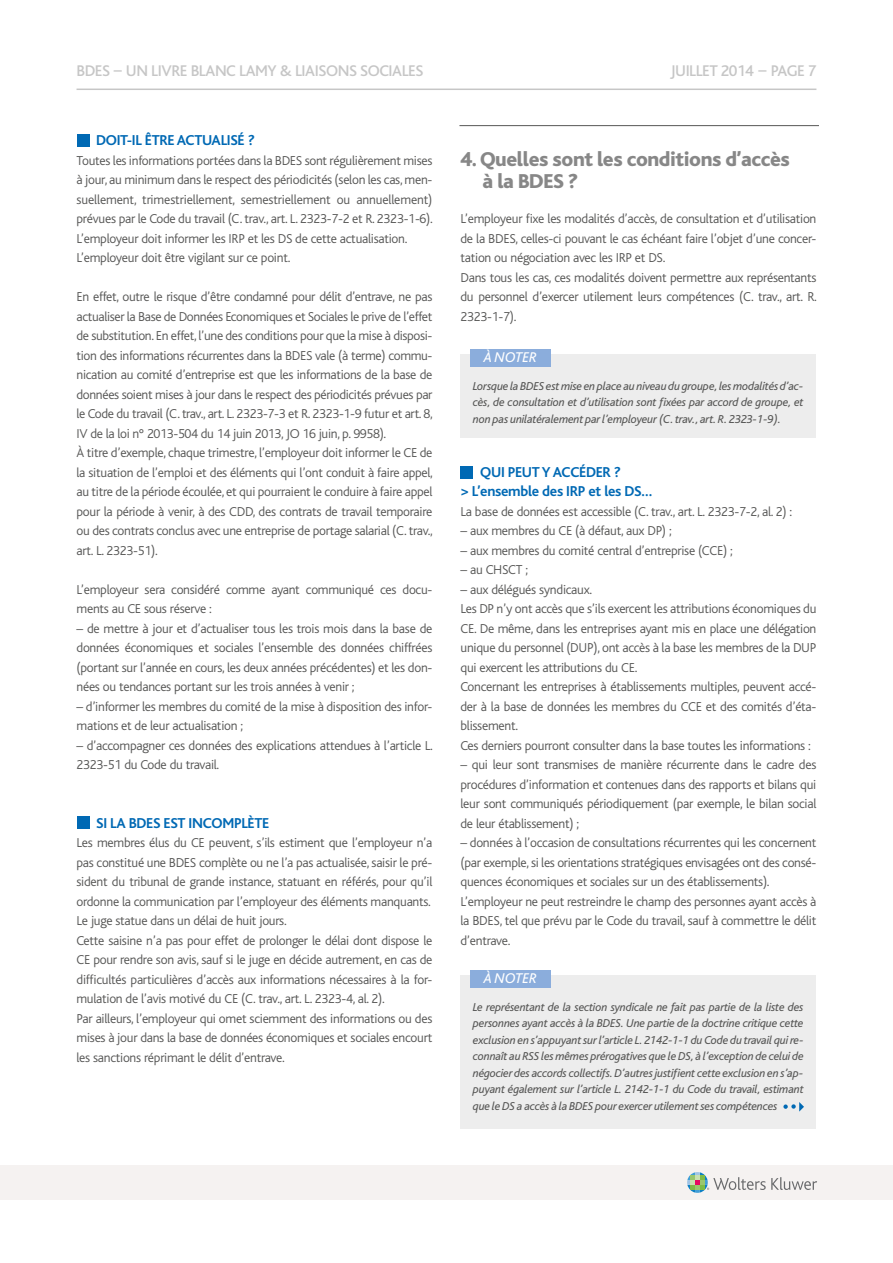
<style>
.page{position:relative;width:893px;height:1263px;background:#fff}
.page>*{position:absolute;margin:0;border:0;box-sizing:border-box;transform-origin:0 0}
.t1{font:800 21px/22.5px "Bliss";letter-spacing:-.02em;color:#878787}
.t2{font:500 16.2px "Bliss";letter-spacing:-.025em;color:#c6c6c6}
.t3{font:700 15px/19.5px "Bliss";letter-spacing:-.02em;color:#0069b4}
.t4{font:italic 14.85px "Bliss";color:#fff}
.t5{font:300 13.5px/19.5px "Bliss";letter-spacing:-.02em;color:#575756}
.t6{font:italic 12px/16.5px "Bliss";letter-spacing:-.02em;color:#575756;text-align:justify}
</style>
<div class="page">
<div style="left:0;top:1165px;width:893px;height:34px;background:#f5f2f1"></div>
<svg style="left:687px;top:1172px;width:130px;height:21px"></svg>
<hr style="left:77px;top:89px;width:739px;height:1px;background:#c6c6c6">
<div style="left:460px;top:354px;width:356px;height:84px;background:#ededed"></div>
<div style="left:460px;top:975px;width:356px;height:154px;background:#ededed"></div>
<div style="left:470px;top:349px;width:81px;height:17px;background:#8baddc"></div>
<div style="left:470px;top:970px;width:81px;height:17px;background:#8baddc"></div>
<hr style="left:459px;top:125px;width:360px;height:1px;background:#575756">
<svg style="left:783px;top:1102px;width:21px;height:9px"></svg>
<div style="left:78px;top:134px;width:12px;height:13px;background:#0069b4"></div>
<div style="left:460px;top:466px;width:13px;height:12px;background:#0069b4"></div>
<div style="left:78px;top:816px;width:12px;height:13px;background:#0069b4"></div>
<p class="t2" style="left:77px;top:63px;width:340px">BDES – UN LIVRE BLANC LAMY &amp; LIAISONS SOCIALES</p>
<p class="t2" style="left:670px;top:63px;width:147px">JUILLET 2014 – PAGE 7</p>
<p class="t3" style="left:96px;top:131px;width:160px">DOIT-IL ÊTRE ACTUALISÉ ?</p>
<p class="t5" style="left:77px;top:151px;width:358px">Toutes les informations portées dans la BDES sont régulièrement mises à jour, au minimum dans le respect des périodicités (selon les cas, men&shy;suellement, trimestriellement, semestriellement ou annuellement) prévues par le Code du travail (C. trav., art. L. 2323-7-2 et R. 2323-1-6).<br>L’employeur doit informer les IRP et les DS de cette actualisation.<br>L’employeur doit être vigilant sur ce point.</p>
<p class="t5" style="left:77px;top:287px;width:358px">En effet, outre le risque d’être condamné pour délit d’entrave, ne pas actualiser la Base de Données Economiques et Sociales le prive de l’effet de substitution. En effet, l’une des conditions pour que la mise à disposi&shy;tion des informations récurrentes dans la BDES vale (à terme) commu&shy;nication au comité d’entreprise est que les informations de la base de données soient mises à jour dans le respect des périodicités prévues par le Code du travail (C. trav., art. L. 2323-7-3 et R. 2323-1-9 futur et art. 8, IV de la loi n° 2013-504 du 14 juin 2013, JO 16 juin, p. 9958).<br>À titre d’exemple, chaque trimestre, l’employeur doit informer le CE de la situation de l’emploi et des éléments qui l’ont conduit à faire appel, au titre de la période écoulée, et qui pourraient le conduire à faire appel pour la période à venir, à des CDD, des contrats de travail temporaire ou des contrats conclus avec une entreprise de portage salarial (C. trav., art. L. 2323-51).</p>
<p class="t5" style="left:77px;top:580px;width:357px">L’employeur sera considéré comme ayant communiqué ces docu&shy;ments au CE sous réserve :</p>
<p class="t5" style="left:77px;top:619px;width:357px;text-align:justify">– de mettre à jour et d’actualiser tous les trois mois dans la base de données économiques et sociales l’ensemble des données chiffrées (portant sur l’année en cours, les deux années précédentes) et les don&shy;nées ou tendances portant sur les trois années à venir ;</p>
<p class="t5" style="left:77px;top:697px;width:357px">– d’informer les membres du comité de la mise à disposition des infor&shy;mations et de leur actualisation ;</p>
<p class="t5" style="left:77px;top:736px;width:358px">– d’accompagner ces données des explications attendues à l’article L.<br>2323-51 du Code du travail.</p>
<p class="t3" style="left:96px;top:813px;width:175px">SI LA BDES EST INCOMPLÈTE</p>
<p class="t5" style="left:77px;top:833px;width:357px">Les membres élus du CE peuvent, s’ils estiment que l’employeur n’a pas constitué une BDES complète ou ne l’a pas actualisée, saisir le pré&shy;sident du tribunal de grande instance, statuant en référés, pour qu’il ordonne la communication par l’employeur des éléments manquants.<br>Le juge statue dans un délai de huit jours.<br>Cette saisine n’a pas pour effet de prolonger le délai dont dispose le CE pour rendre son avis, sauf si le juge en décide autrement, en cas de difficultés particulières d’accès aux informations nécessaires à la for&shy;mulation de l’avis motivé du CE (C. trav., art. L. 2323-4, al. 2).<br>Par ailleurs, l’employeur qui omet sciemment des informations ou des mises à jour dans la base de données économiques et sociales encourt les sanctions réprimant le délit d’entrave.</p>
<h1 class="t1" style="left:483px;top:148px;width:309px;text-indent:-22px">4. Quelles sont les conditions d’accès à la BDES ?</h1>
<p class="t5" style="left:460px;top:209px;width:358px">L’employeur fixe les modalités d’accès, de consultation et d’utilisation de la BDES, celles-ci pouvant le cas échéant faire l’objet d’une concer&shy;tation ou négociation avec les IRP et DS.<br>Dans tous les cas, ces modalités doivent permettre aux représentants du personnel d’exercer utilement leurs compétences (C. trav., art. R.<br>2323-1-7).</p>
<p class="t4" style="left:484px;top:350px;width:47px">à NOTER</p>
<p class="t6" style="left:473px;top:378px;width:332px">Lorsque la BDES est mise en place au niveau du groupe, les modalités d’ac&shy;cès, de consultation et d’utilisation sont fixées par accord de groupe, et non pas unilatéralement par l’employeur (C. trav., art. R. 2323-1-9).</p>
<p class="t3" style="left:460px;top:462px;width:193px;text-indent:20px">QUI PEUT Y ACCÉDER ?<br>&gt; L’ensemble des IRP et les DS…</p>
<p class="t5" style="left:460px;top:502px;width:333px">La base de données est accessible (C. trav., art. L. 2323-7-2, al. 2) :</p>
<p class="t5" style="left:460px;top:521px;width:213px">– aux membres du CE (à défaut, aux DP) ;</p>
<p class="t5" style="left:460px;top:541px;width:274px">– aux membres du comité central d’entreprise (CCE) ;</p>
<p class="t5" style="left:460px;top:560px;width:69px">– au CHSCT ;</p>
<p class="t5" style="left:460px;top:580px;width:357px">– aux délégués syndicaux.<br>Les DP n’y ont accès que s’ils exercent les attributions économiques du CE. De même, dans les entreprises ayant mis en place une délégation unique du personnel (DUP), ont accès à la base les membres de la DUP qui exercent les attributions du CE.<br>Concernant les entreprises à établissements multiples, peuvent accé&shy;der à la base de données les membres du CCE et des comités d’éta&shy;blissement.<br>Ces derniers pourront consulter dans la base toutes les informations :</p>
<p class="t5" style="left:460px;top:755px;width:357px;text-align:justify">– qui leur sont transmises de manière récurrente dans le cadre des procédures d’information et contenues dans des rapports et bilans qui leur sont communiqués périodiquement (par exemple, le bilan social de leur établissement) ;</p>
<p class="t5" style="left:460px;top:833px;width:357px">– données à l’occasion de consultations récurrentes qui les concernent (par exemple, si les orientations stratégiques envisagées ont des consé&shy;quences économiques et sociales sur un des établissements).<br>L’employeur ne peut restreindre le champ des personnes ayant accès à la BDES, tel que prévu par le Code du travail, sauf à commettre le délit d’entrave.</p>
<p class="t4" style="left:484px;top:970px;width:47px">à NOTER</p>
<p class="t6" style="left:473px;top:999px;width:333px">Le représentant de la section syndicale ne fait pas partie de la liste des personnes ayant accès à la BDES. Une partie de la doctrine critique cette exclusion en s’appuyant sur l’article L. 2142-1-1 du Code du travail qui re&shy;connaît au RSS les mêmes prérogatives que le DS, à l’exception de celui de négocier des accords collectifs. D’autres justifient cette exclusion en s’ap&shy;puyant également sur l’article L. 2142-1-1 du Code du travail, estimant que le DS a accès à la BDES pour exercer utilement ses compétences</p>
</div>
